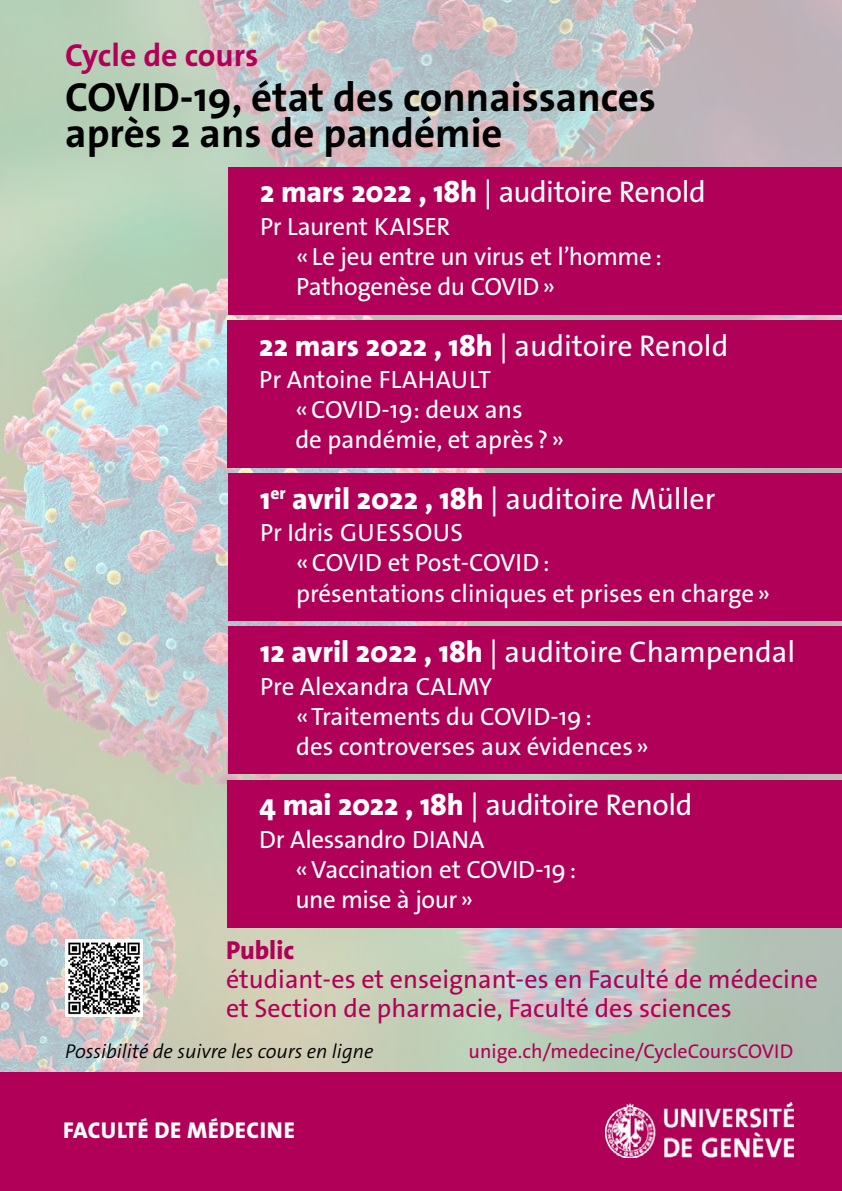
<style>
.page{position:relative;width:842px;height:1191px;background:#fff}
.page>*{position:absolute;margin:0;border:0;box-sizing:border-box;transform-origin:0 0}
.t1{font:700 41px/36px "The Sans Os F";color:#000}
.t2{font:700 32px "The Sans Os F";color:#b10058}
.t3{font:30px "The Sans Os F";color:#fff}
.t4{font:30px "The Sans Os F";letter-spacing:-.02em;color:#fff}
.t5{font:26px/29px "The Sans Os F";color:#b10058}
.t6{font:800 26px "The Sans Os F";color:#b10058}
.t7{font:25px/30px "The Sans Os F";color:#fff}
.t8{font:25px/30px "The Sans Os F";letter-spacing:-.02em;color:#fff}
.t9{font:800 23px "The Sans Os F";letter-spacing:.02em;color:#fff}
.t10{font:italic 300 20px "The Sans Os F";color:#000}
.t11{font:20px "The Sans Os F";color:#b10058}
.s1{font-weight:800}
</style>
<div class="page">
<img style="left:0;top:0;width:842px;height:1071px">
<div style="left:0;top:1071px;width:842px;height:120px;background:#b10058"></div>
<img style="left:605px;top:1102px;width:188px;height:55px">
<div style="left:228px;top:167px;width:614px;height:148px;background:#b10058"></div>
<img style="left:65px;top:939px;width:77px;height:77px">
<div style="left:227px;top:320px;width:615px;height:148px;background:#b10058"></div>
<div style="left:228px;top:473px;width:614px;height:148px;background:#b10058"></div>
<div style="left:228px;top:626px;width:614px;height:148px;background:#b10058"></div>
<div style="left:227px;top:780px;width:615px;height:147px;background:#b10058"></div>
<p class="t2" style="left:65px;top:35px;width:195px">Cycle de cours</p>
<h1 class="t1" style="left:65px;top:80px;width:592px">COVID-19, état des connaissances après 2 ans de pandémie</h1>
<p class="t4" style="left:260px;top:173px;width:447px"><span class="s1">2 mars 2022 , 18h</span> | auditoire Renold</p>
<p class="t7" style="left:296px;top:212px;width:367px;text-indent:-36px">Pr Laurent KAISER<br>«Le jeu entre un virus et l’homme:<br>Pathogenèse du COVID»</p>
<p class="t3" style="left:259px;top:326px;width:471px"><span class="s1">22 mars 2022 , 18h</span> | auditoire Renold</p>
<p class="t7" style="left:295px;top:365px;width:270px;text-indent:-36px">Pr Antoine FLAHAULT «COVID-19: deux ans<br>de pandémie, et après ?»</p>
<p class="t3" style="left:260px;top:479px;width:457px"><span class="s1">1</span><sup>er</sup> <span class="s1">avril 2022 , 18h</span> | auditoire Müller</p>
<p class="t7" style="left:296px;top:518px;width:475px;text-indent:-36px">Pr Idris GUESSOUS<br>«COVID et Post-COVID:<br>présentations cliniques et prises en charge»</p>
<p class="t3" style="left:260px;top:632px;width:537px"><span class="s1">12 avril 2022 , 18h</span> | auditoire Champendal</p>
<p class="t7" style="left:296px;top:671px;width:354px;text-indent:-36px">Pre Alexandra CALMY<br>«Traitements du COVID-19:<br>des controverses aux évidences»</p>
<p class="t4" style="left:259px;top:785px;width:435px"><span class="s1">4 mai 2022 , 18h</span> | auditoire Renold</p>
<p class="t8" style="left:295px;top:824px;width:282px;text-indent:-36px">Dr Alessandro DIANA «Vaccination et COVID-19: une mise à jour»</p>
<p class="t6" style="left:226px;top:933px;width:70px">Public</p>
<p class="t5" style="left:226px;top:964px;width:593px">étudiant-es et enseignant-es en Faculté de médecine et Section de pharmacie, Faculté des sciences</p>
<p class="t10" style="left:65px;top:1038px;width:310px">Possibilité de suivre les cours en ligne</p>
<p class="t9" style="left:63px;top:1116px;width:233px">FACULTÉ DE MÉDECINE</p>
<p class="t11" style="left:469px;top:1038px;width:326px">unige.ch/medecine/CycleCoursCOVID</p>
</div>
